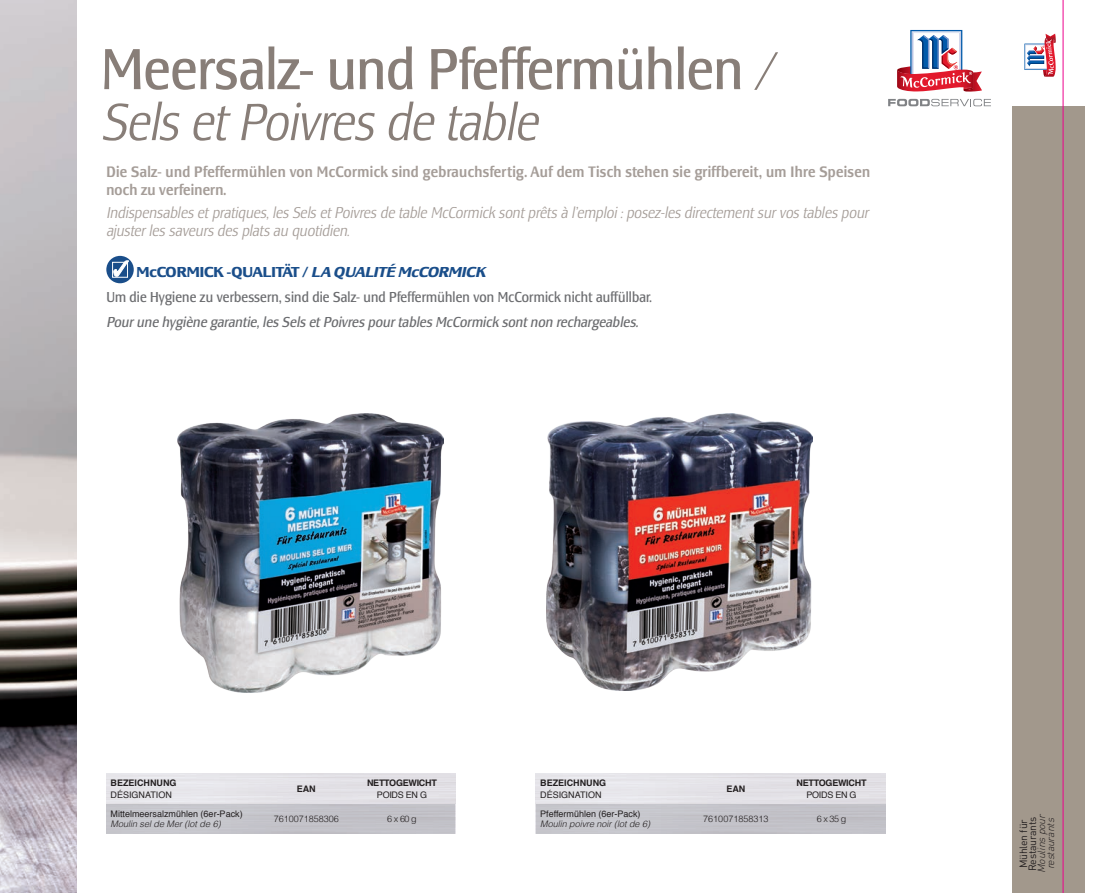
<style>
.page{position:relative;width:1106px;height:893px;background:#fff}
.page>*{position:absolute;margin:0;border:0;box-sizing:border-box;transform-origin:0 0}
.t1{font:condensed 60px "Lesmore";color:#887e78}
.t2{font:italic 300 condensed 52.5px "Lesmore";color:#887e78}
.t3{font:italic 300 condensed 15.75px/18px "Lesmore";letter-spacing:.01em;color:#a59d98}
.t4{font:500 condensed 15.75px/18px "Lesmore";letter-spacing:.02em;color:#a59d98}
.t5{font:condensed 15px/25px "Lesmore";letter-spacing:.01em;color:#6c6d70}
.t6{font:italic condensed 15px "Lesmore";letter-spacing:.01em;color:#6c6d70}
.t7{font:italic 300 10.5px/9px "DIN";color:#231f20;text-align:center}
.t8{font:10.5px/9px "DIN";letter-spacing:-.02em;color:#231f20}
.t9{font:9px "Helvetica";color:#231f20}
.t10{font:italic 300 9px "Helvetica";color:#231f20}
.t11{font:300 9px "Helvetica";color:#231f20}
.t12{font:700 9px "Helvetica";color:#231f20}
.t13{font:700 9px "Helvetica";letter-spacing:-.03em;color:#231f20}
.s1{font-weight:300;font-style:italic;font-size:52.5px}
.s2{font-weight:700;font-stretch:normal;color:#1a4e8a}
.s3{font-weight:700;font-style:italic;font-stretch:normal;color:#1a4e8a}
</style>
<div class="page">
<img style="left:0;top:0;width:77px;height:893px">
<div style="left:1012px;top:106px;width:72px;height:787px;background:#a2988c"></div>
<img style="left:546px;top:414px;width:266px;height:276px">
<img style="left:178px;top:414px;width:266px;height:279px">
<div style="left:106px;top:256px;width:28px;height:27px;background:#1a4e8a;border-radius:50%"></div>
<div style="left:112px;top:262px;width:16px;height:15px;border:1px solid #fff"></div>
<svg style="left:113px;top:260px;width:16px;height:17px"></svg>
<svg style="left:897px;top:30px;width:85px;height:62px"></svg>
<svg style="left:888px;top:99px;width:103px;height:7px"></svg>
<svg style="left:1024px;top:34px;width:32px;height:43px"></svg>
<hr style="left:1062px;top:0;width:1px;height:893px;background:#ed028c">
<div style="left:106px;top:804px;width:349px;height:29px;background:#c4c3ca"></div>
<div style="left:536px;top:804px;width:349px;height:29px;background:#c4c3ca"></div>
<h1 class="t1" style="left:101px;top:35px;width:671px">Meersalz- und Pfeffermühlen <span class="s1">/</span></h1>
<h2 class="t2" style="left:101px;top:91px;width:437px">Sels et Poivres de table</h2>
<p class="t4" style="left:106px;top:163px;width:765px">Die Salz- und Pfeffermühlen von McCormick sind gebrauchsfertig. Auf dem Tisch stehen sie griffbereit, um Ihre Speisen noch zu verfeinern.</p>
<p class="t3" style="left:106px;top:203px;width:763px">Indispensables et pratiques, les Sels et Poivres de table McCormick sont prêts à l’emploi : posez-les directement sur vos tables pour ajuster les saveurs des plats au quotidien.</p>
<p class="t5" style="left:106px;top:259px;width:547px;text-indent:30px"><span class="s2">McCORMICK -QUALITÄT /</span> <span class="s3">LA QUALITÉ McCORMICK<br></span>Um die Hygiene zu verbessern, sind die Salz- und Pfeffermühlen von McCormick nicht auffüllbar.</p>
<p class="t6" style="left:106px;top:313px;width:533px">Pour une hygiène garantie, les Sels et Poivres pour tables McCormick sont non rechargeables.</p>
<p class="t12" style="left:111px;top:779px;width:67px">BEZEICHNUNG</p>
<p class="t9" style="left:111px;top:791px;width:63px">DÉSIGNATION</p>
<p class="t9" style="left:111px;top:810px;width:134px">Mittelmeersalzmühlen (6er-Pack)</p>
<p class="t10" style="left:111px;top:820px;width:112px">Moulin sel de Mer (lot de 6)</p>
<p class="t12" style="left:297px;top:785px;width:20px">EAN</p>
<p class="t13" style="left:367px;top:779px;width:71px">NETTOGEWICHT</p>
<p class="t9" style="left:377px;top:791px;width:52px">POIDS EN G</p>
<p class="t11" style="left:274px;top:815px;width:67px">7610071858306</p>
<p class="t11" style="left:387px;top:815px;width:31px">6 x 60 g</p>
<p class="t12" style="left:540px;top:779px;width:67px">BEZEICHNUNG</p>
<p class="t9" style="left:540px;top:791px;width:63px">DÉSIGNATION</p>
<p class="t9" style="left:540px;top:810px;width:102px">Pfeffermühlen (6er-Pack)</p>
<p class="t10" style="left:540px;top:820px;width:111px">Moulin poivre noir (lot de 6)</p>
<p class="t12" style="left:726px;top:785px;width:20px">EAN</p>
<p class="t13" style="left:796px;top:779px;width:71px">NETTOGEWICHT</p>
<p class="t9" style="left:806px;top:791px;width:52px">POIDS EN G</p>
<p class="t11" style="left:703px;top:815px;width:67px">7610071858313</p>
<p class="t11" style="left:817px;top:815px;width:31px">6 x 35 g</p>
<p class="t8" style="left:1018px;top:871px;width:56px;rotate:-90deg">Mühlen für<br>Restaurants</p>
<p class="t7" style="left:1036px;top:873px;width:63px;rotate:-90deg">Moulinspour restaurants</p>
</div>
